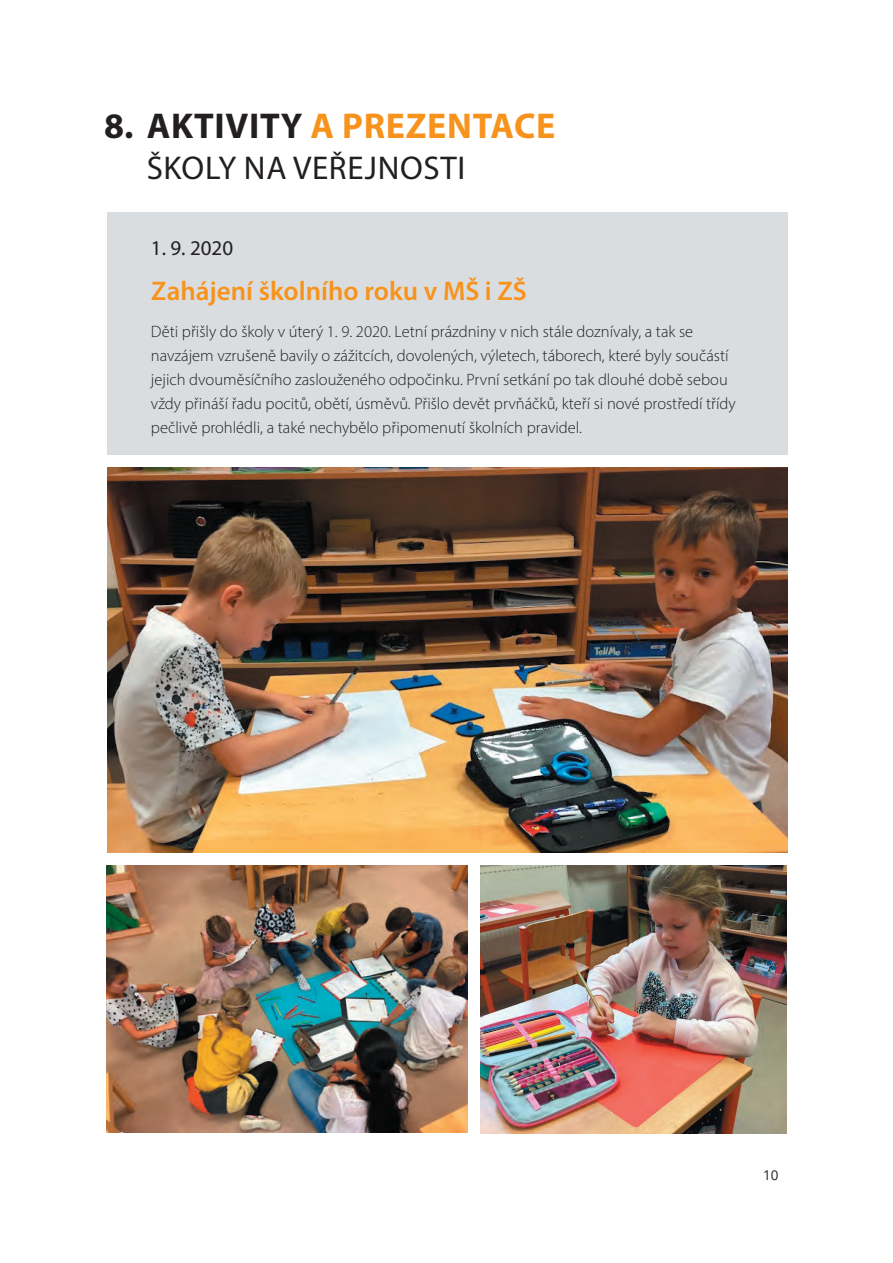
<style>
.page{position:relative;width:893px;height:1263px;background:#fff}
.page>*{position:absolute;margin:0;border:0;box-sizing:border-box;transform-origin:0 0}
.t1{font:700 36px "Myriad Pro";letter-spacing:.02em;color:#f7931d}
.t2{font:33px "Myriad Pro";letter-spacing:.02em;color:#231f20}
.t3{font:600 27px "Myriad Pro";color:#f7931d}
.t4{font:21px "Myriad Pro";color:#231f20}
.t5{font:300 16.5px/24px "Myriad Pro";color:#231f20}
.t6{font:13.5px "Open Sans";color:#231f20}
.s1{color:#231f20}
</style>
<div class="page">
<img style="left:107px;top:468px;width:681px;height:385px">
<img style="left:106px;top:865px;width:362px;height:268px">
<img style="left:480px;top:865px;width:307px;height:268px">
<div style="left:107px;top:213px;width:681px;height:242px;background:#dadddf"></div>
<h1 class="t1" style="left:104px;top:103px;width:453px"><span class="s1">8. AKTIVITY</span> A PREZENTACE</h1>
<h2 class="t2" style="left:147px;top:148px;width:320px">ŠKOLY NA VEŘEJNOSTI</h2>
<p class="t4" style="left:151px;top:235px;width:84px">1. 9. 2020</p>
<h3 class="t3" style="left:151px;top:274px;width:377px">Zahájení školního roku v MŠ i ZŠ</h3>
<p class="t5" style="left:151px;top:319px;width:586px">Děti přišly do školy v úterý 1. 9. 2020. Letní prázdniny v nich stále doznívaly, a tak se navzájem vzrušeně bavily o zážitcích, dovolených, výletech, táborech, které byly součástí jejich dvouměsíčního zaslouženého odpočinku. První setkání po tak dlouhé době sebou vždy přináší řadu pocitů, obětí, úsměvů. Přišlo devět prvňáčků, kteří si nové prostředí třídy pečlivě prohlédli, a také nechybělo připomenutí školních pravidel.</p>
<p class="t6" style="left:763px;top:1166px;width:17px">10</p>
</div>
